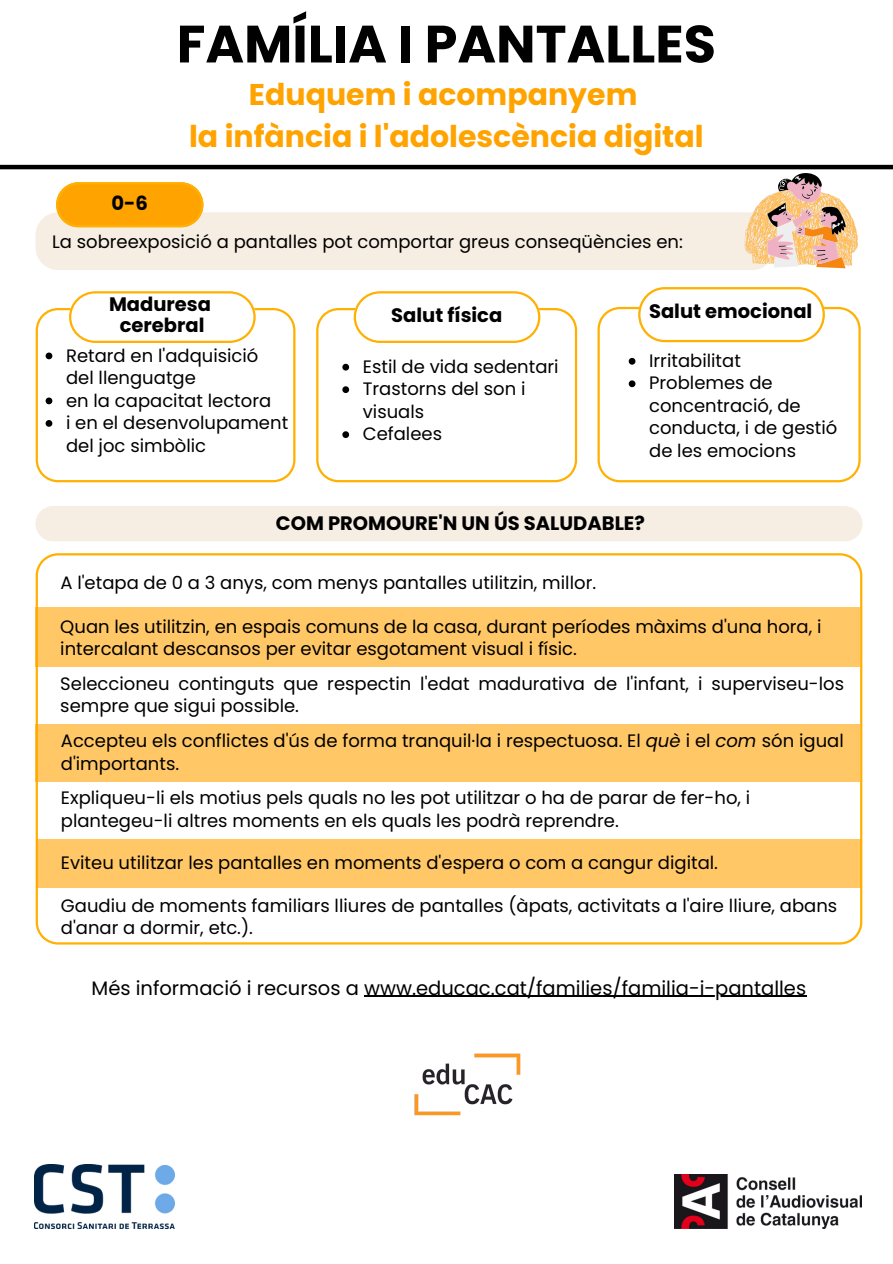
<style>
.page{position:relative;width:893px;height:1264px;background:#fff}
.page>*{position:absolute;margin:0;border:0;box-sizing:border-box;transform-origin:0 0}
.t1{font:700 52.5px "Poppins";color:#010101}
.t2{font:700 30px/41.5px "Poppins";color:#ffa300;text-align:center}
.t3{font:19.5px "Poppins";color:#000}
.t4{font:700 19.5px/20.2px "Poppins";color:#010101;text-align:center}
.t5{font:700 19.5px "Poppins";color:#000}
.t6{font:18px/22.5px "Poppins";color:#000}
.s1{font-style:italic}
</style>
<div class="page">
<img style="left:674px;top:1174px;width:187px;height:54px">
<img style="left:35px;top:1164px;width:139px;height:64px">
<svg style="left:316px;top:308px;width:261px;height:174px"></svg>
<svg style="left:353px;top:291px;width:187px;height:52px"></svg>
<svg style="left:597px;top:307px;width:263px;height:175px"></svg>
<svg style="left:638px;top:287px;width:186px;height:55px"></svg>
<hr style="left:0;top:165px;width:892px;height:4px;background:#000">
<svg style="left:36px;top:173px;width:822px;height:97px"></svg>
<div style="left:36px;top:506px;width:826px;height:35px;background:#f6ede3"></div>
<svg style="left:36px;top:553px;width:826px;height:391px"></svg>
<div style="left:36px;top:724px;width:824px;height:57px;background:#ffc766"></div>
<div style="left:36px;top:607px;width:824px;height:60px;background:#ffc766"></div>
<div style="left:36px;top:839px;width:824px;height:48px;background:#ffc766"></div>
<img style="left:414px;top:1053px;width:107px;height:63px">
<svg style="left:36px;top:291px;width:259px;height:191px"></svg>
<svg style="left:342px;top:364px;width:7px;height:6px"></svg>
<svg style="left:342px;top:386px;width:7px;height:7px"></svg>
<svg style="left:342px;top:431px;width:7px;height:7px"></svg>
<svg style="left:628px;top:358px;width:7px;height:6px"></svg>
<svg style="left:628px;top:380px;width:7px;height:7px"></svg>
<hr style="left:364px;top:995px;width:442px;height:1px;background:#000">
<p class="t4" style="left:111px;top:193px;width:38px">0-6</p>
<h1 class="t1" style="left:177px;top:7px;width:540px">FAMÍLIA I PANTALLES</h1>
<h2 class="t2" style="left:189px;top:74px;width:516px">Eduquem i acompanyem<br>la infància i l'adolescència digital</h2>
<p class="t6" style="left:52px;top:231px;width:632px">La sobreexposició a pantalles pot comportar greus conseqüències en:</p>
<p class="t4" style="left:109px;top:294px;width:103px">Maduresa cerebral</p>
<p class="t6" style="left:66px;top:344px;width:224px">Retard en l'adquisició del llenguatge<br>en la capacitat lectora<br>i en el desenvolupament del joc simbòlic</p>
<p class="t4" style="left:391px;top:305px;width:113px">Salut física</p>
<p class="t6" style="left:363px;top:355px;width:197px">Estil de vida sedentari<br>Trastorns del son i visuals<br>Cefalees</p>
<p class="t4" style="left:649px;top:301px;width:165px">Salut emocional</p>
<p class="t6" style="left:649px;top:349px;width:190px">Irritabilitat<br>Problemes de concentració, de conducta, i de gestió de les emocions</p>
<p class="t5" style="left:276px;top:509px;width:370px">COM PROMOURE'N UN ÚS SALUDABLE?</p>
<p class="t6" style="left:60px;top:572px;width:537px">A l'etapa de 0 a 3 anys, com menys pantalles utilitzin, millor.</p>
<p class="t6" style="left:60px;top:615px;width:762px">Quan les utilitzin, en espais comuns de la casa, durant períodes màxims d'una hora, i intercalant descansos per evitar esgotament visual i físic.</p>
<p class="t6" style="left:60px;top:672px;width:785px">Seleccioneu continguts que respectin l'edat madurativa de l'infant, i superviseu-los sempre que sigui possible.</p>
<p class="t6" style="left:61px;top:729px;width:784px">Accepteu els conflictes d'ús de forma tranquil·la i respectuosa. El <span class="s1">què</span> i el <span class="s1">com</span> són igual d'importants.</p>
<p class="t6" style="left:61px;top:786px;width:691px">Expliqueu-li els motius pels quals no les pot utilitzar o ha de parar de fer-ho, i plantegeu-li altres moments en els quals les podrà reprendre.</p>
<p class="t6" style="left:61px;top:851px;width:658px">Eviteu utilitzar les pantalles en moments d'espera o com a cangur digital.</p>
<p class="t6" style="left:61px;top:894px;width:778px">Gaudiu de moments familiars lliures de pantalles (àpats, activitats a l'aire lliure, abans d'anar a dormir, etc.).</p>
<p class="t3" style="left:92px;top:974px;width:716px">Més informació i recursos a www.educac.cat/families/familia-i-pantalles</p>
</div>
